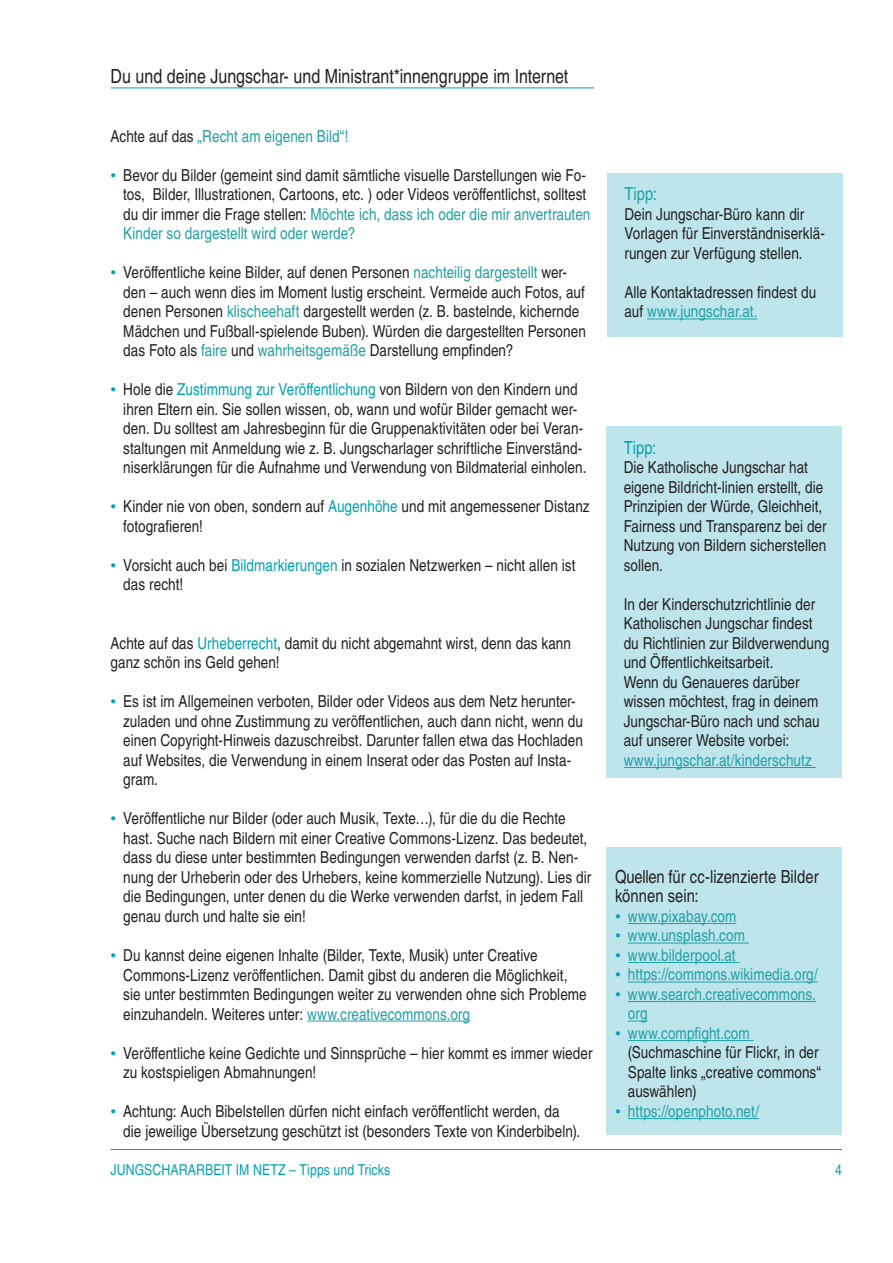
<style>
.page{position:relative;width:893px;height:1263px;background:#fff}
.page>*{position:absolute;margin:0;border:0;box-sizing:border-box;transform-origin:0 0}
.t1{font:19.5px "Nimbus San Con L";color:#231f20}
.t2{font:18px/19.5px "Nimbus San Con L";color:#231f20}
.t3{font:18px "Nimbus San Con L";color:#20a0a5}
.t4{font:18px "Nimbus San Con L";color:#00a2b2}
.t5{font:16.5px/19.5px "Nimbus San Con L";letter-spacing:.005em;color:#231f20}
.t6{font:16.5px/19.5px "Nimbus San Con L";letter-spacing:.005em;color:#20a0a5}
.t7{font:15px "Nimbus San Con L";letter-spacing:.005em;color:#00a2b2}
.s1{color:#231f20}
.s2{color:#00a2b2}
.s3{color:#20a0a5}
</style>
<div class="page">
<hr style="left:111px;top:1149px;width:483px;height:1px;background:#00a2b2">
<hr style="left:594px;top:1149px;width:248px;height:1px;background:#00a2b2">
<hr style="left:111px;top:88px;width:483px;height:1px;background:#00a2b2">
<hr style="left:307px;top:1021px;width:163px;height:1px;background:#20a0a5">
<div style="left:607px;top:173px;width:236px;height:164px;background:#bee5ec"></div>
<hr style="left:647px;top:319px;width:110px;height:1px;background:#20a0a5">
<div style="left:607px;top:427px;width:235px;height:351px;background:#bee5ec"></div>
<hr style="left:624px;top:767px;width:192px;height:1px;background:#20a0a5">
<div style="left:607px;top:847px;width:235px;height:288px;background:#bee5ec"></div>
<hr style="left:628px;top:923px;width:108px;height:1px;background:#20a0a5">
<hr style="left:628px;top:943px;width:121px;height:1px;background:#20a0a5">
<hr style="left:628px;top:962px;width:111px;height:1px;background:#20a0a5">
<hr style="left:628px;top:982px;width:190px;height:1px;background:#20a0a5">
<hr style="left:628px;top:1001px;width:188px;height:1px;background:#20a0a5">
<svg style="left:628px;top:1021px;width:19px;height:1px"></svg>
<hr style="left:628px;top:1040px;width:126px;height:1px;background:#20a0a5">
<hr style="left:628px;top:1118px;width:131px;height:1px;background:#20a0a5">
<p class="t1" style="left:111px;top:62px;width:459px">Du und deine Jungschar- und Ministrant*innengruppe im Internet</p>
<p class="t6" style="left:111px;top:126px;width:239px"><span class="s1">Achte auf das</span> „Recht am eigenen Bild“!</p>
<p class="t5" style="left:123px;top:165px;width:469px;text-indent:-13px"><span class="s2">•</span> Bevor du Bilder (gemeint sind damit sämtliche visuelle Darstellungen wie Fo&shy;tos, Bilder, Illustrationen, Cartoons, etc. ) oder Videos veröffentlichst, solltest du dir immer die Frage stellen: <span class="s3">Möchte ich, dass ich oder die mir anvertrauten Kinder so dargestellt wird oder werde?</span></p>
<p class="t5" style="left:123px;top:262px;width:464px;text-indent:-13px"><span class="s2">•</span> Veröffentliche keine Bilder, auf denen Personen <span class="s3">nachteilig dargestellt</span> wer&shy;den – auch wenn dies im Moment lustig erscheint. Vermeide auch Fotos, auf denen Personen <span class="s3">klischeehaft</span> dargestellt werden (z. B. bastelnde, kichernde Mädchen und Fußball-spielende Buben). Würden die dargestellten Personen das Foto als <span class="s3">faire</span> und <span class="s3">wahrheitsgemäße</span> Darstellung empfinden?</p>
<p class="t5" style="left:123px;top:379px;width:465px;text-indent:-13px"><span class="s2">•</span> Hole die <span class="s2">Zustimmung zur Veröffentlichung</span> von Bildern von den Kindern und ihren Eltern ein. Sie sollen wissen, ob, wann und wofür Bilder gemacht wer&shy;den. Du solltest am Jahresbeginn für die Gruppenaktivitäten oder bei Veran&shy;staltungen mit Anmeldung wie z. B. Jungscharlager schriftliche Einverständ&shy;niserklärungen für die Aufnahme und Verwendung von Bildmaterial einholen.</p>
<p class="t5" style="left:123px;top:496px;width:468px;text-indent:-13px"><span class="s2">•</span> Kinder nie von oben, sondern auf <span class="s2">Augenhöhe</span> und mit angemessener Distanz fotografieren!</p>
<p class="t5" style="left:123px;top:555px;width:454px;text-indent:-13px"><span class="s2">•</span> Vorsicht auch bei <span class="s2">Bildmarkierungen</span> in sozialen Netzwerken – nicht allen ist das recht!</p>
<p class="t5" style="left:111px;top:633px;width:462px">Achte auf das <span class="s2">Urheberrecht</span>, damit du nicht abgemahnt wirst, denn das kann ganz schön ins Geld gehen!</p>
<p class="t5" style="left:123px;top:691px;width:461px;text-indent:-13px"><span class="s2">•</span> Es ist im Allgemeinen verboten, Bilder oder Videos aus dem Netz herunter&shy;zuladen und ohne Zustimmung zu veröffentlichen, auch dann nicht, wenn du einen Copyright-Hinweis dazuschreibst. Darunter fallen etwa das Hochladen auf Websites, die Verwendung in einem Inserat oder das Posten auf Insta&shy;gram.</p>
<p class="t5" style="left:123px;top:808px;width:469px;text-indent:-13px"><span class="s2">•</span> Veröffentliche nur Bilder (oder auch Musik, Texte…), für die du die Rechte hast. Suche nach Bildern mit einer Creative Commons-Lizenz. Das bedeutet, dass du diese unter bestimmten Bedingungen verwenden darfst (z. B. Nen&shy;nung der Urheberin oder des Urhebers, keine kommerzielle Nutzung). Lies dir die Bedingungen, unter denen du die Werke verwenden darfst, in jedem Fall genau durch und halte sie ein!</p>
<p class="t5" style="left:123px;top:945px;width:465px;text-indent:-13px"><span class="s2">•</span> Du kannst deine eigenen Inhalte (Bilder, Texte, Musik) unter Creative Commons-Lizenz veröffentlichen. Damit gibst du anderen die Möglichkeit, sie unter bestimmten Bedingungen weiter zu verwenden ohne sich Probleme einzuhandeln. Weiteres unter: <span class="s3">www.creativecommons.org</span></p>
<p class="t5" style="left:123px;top:1042px;width:471px;text-indent:-13px"><span class="s2">•</span> Veröffentliche keine Gedichte und Sinnsprüche – hier kommt es immer wieder zu kostspieligen Abmahnungen!</p>
<p class="t5" style="left:123px;top:1101px;width:458px;text-indent:-13px"><span class="s2">•</span> Achtung: Auch Bibelstellen dürfen nicht einfach veröffentlicht werden, da die jeweilige Übersetzung geschützt ist (besonders Texte von Kinderbibeln).</p>
<p class="t3" style="left:624px;top:181px;width:34px">Tipp:</p>
<p class="t5" style="left:624px;top:204px;width:202px">Dein Jungschar-Büro kann dir<br>Vorlagen für Einverständniserklä&shy;rungen zur Verfügung stellen.</p>
<p class="t5" style="left:624px;top:282px;width:193px">Alle Kontaktadressen findest du auf <span class="s3">www.jungschar.at.</span></p>
<p class="t4" style="left:624px;top:434px;width:34px">Tipp:</p>
<p class="t5" style="left:624px;top:457px;width:204px">Die Katholische Jungschar hat eigene Bildricht-linien erstellt, die<br>Prinzipien der Würde, Gleichheit,<br>Fairness und Transparenz bei der<br>Nutzung von Bildern sicherstellen sollen.</p>
<p class="t5" style="left:624px;top:594px;width:207px">In der Kinderschutzrichtlinie der<br>Katholischen Jungschar findest du Richtlinien zur Bildverwendung und Öffentlichkeitsarbeit.<br>Wenn du Genaueres darüber wissen möchtest, frag in deinem<br>Jungschar-Büro nach und schau auf unserer Website vorbei:</p>
<p class="t6" style="left:624px;top:750px;width:190px">www.jungschar.at/kinderschutz</p>
<p class="t2" style="left:615px;top:866px;width:205px">Quellen für cc-lizenzierte Bilder können sein:</p>
<p class="t6" style="left:615px;top:906px;width:123px"><span class="s2">•</span> www.pixabay.com</p>
<p class="t6" style="left:615px;top:925px;width:131px"><span class="s2">•</span> www.unsplash.com</p>
<p class="t6" style="left:615px;top:945px;width:122px"><span class="s2">•</span> www.bilderpool.at</p>
<p class="t6" style="left:615px;top:964px;width:204px"><span class="s2">•</span> https://commons.wikimedia.org/</p>
<p class="t6" style="left:628px;top:984px;width:190px;text-indent:-13px"><span class="s2">•</span> www.search.creativecommons. org</p>
<p class="t5" style="left:628px;top:1023px;width:194px;text-indent:-13px"><span class="s2">•</span> <span class="s3">www.compfight.com </span>(Suchmaschine für Flickr, in der<br>Spalte links „creative commons“ auswählen)</p>
<p class="t6" style="left:615px;top:1101px;width:145px"><span class="s2">•</span> https://openphoto.net/</p>
<p class="t7" style="left:111px;top:1159px;width:281px">JUNGSCHARARBEIT IM NETZ – Tipps und Tricks</p>
<p class="t7" style="left:835px;top:1159px;width:8px">4</p>
</div>
